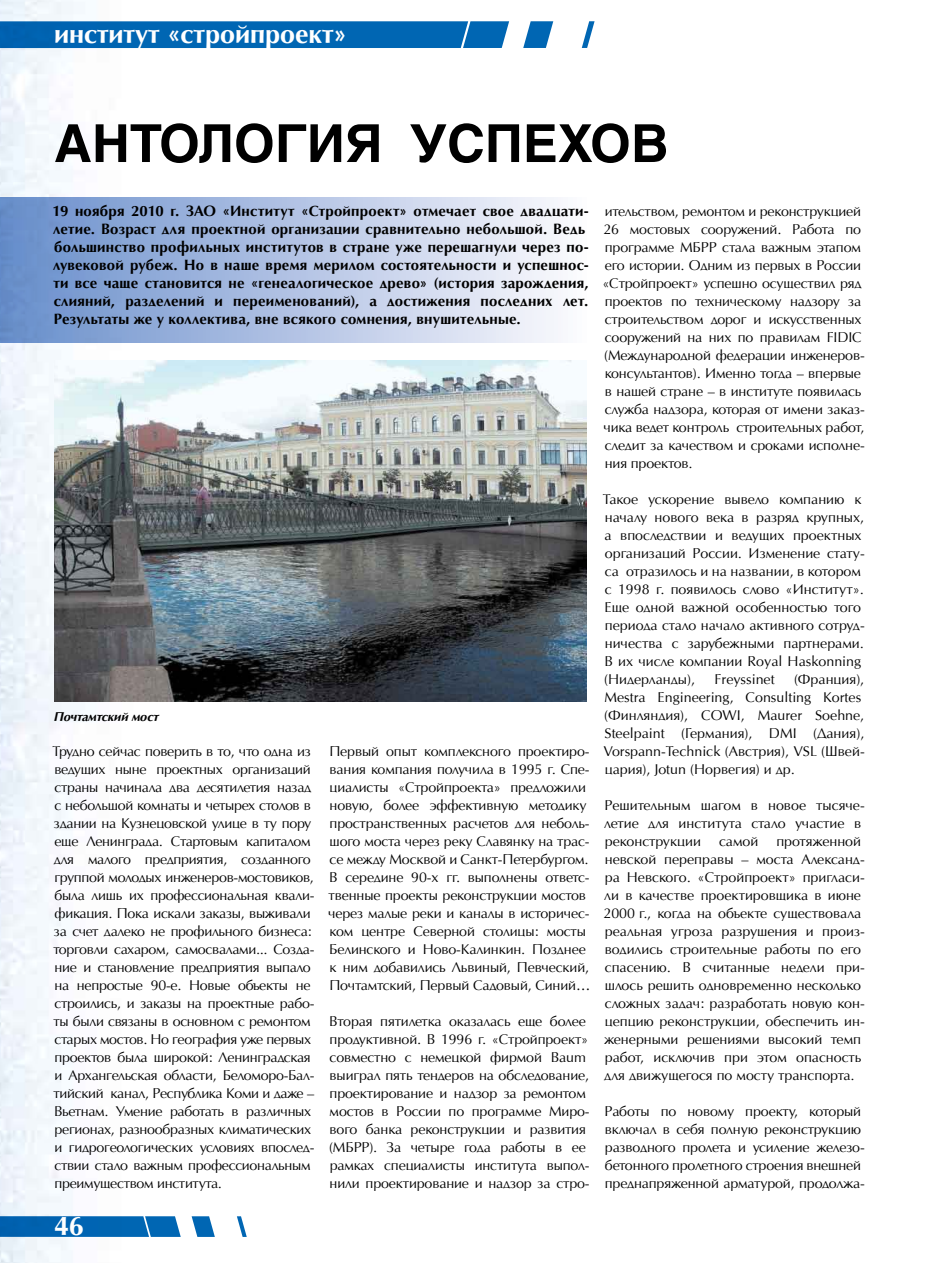
<style>
.page{position:relative;width:936px;height:1263px;background:#fff}
.page>*{position:absolute;margin:0;border:0;box-sizing:border-box;transform-origin:0 0}
.t1{font:700 52.5px "AG Helvetica";color:#000}
.t2{font:700 27px "AG Opus High Resolution";color:#fff}
.t3{font:700 15px/18px "AG Opus High Resolution";letter-spacing:.015em;color:#000}
.t4{font:14.25px/18px "AG Opus High Resolution";letter-spacing:-.01em;color:#000}
.t5{font:italic 700 12.75px "AG Opus High Resolution";color:#000}
</style>
<div class="page">
<img style="left:0;top:0;width:145px;height:1263px">
<svg style="left:0;top:21px;width:594px;height:27px;background:#1d76bb"></svg>
<svg style="left:0;top:1216px;width:247px;height:21px"></svg>
<div style="left:0;top:197px;width:586px;height:145px;background:linear-gradient(to right,#678cca,#fdfbfe)"></div>
<img style="left:54px;top:360px;width:532px;height:342px">
<h2 class="t2" style="left:54px;top:18px;width:294px">институт «стройпроект»</h2>
<h1 class="t1" style="left:54px;top:114px;width:616px">Антология успехов</h1>
<p class="t3" style="left:53px;top:202px;width:538px">19 ноября 2010 г. ЗАО «Институт «Стройпроект» отмечает свое двадцати&shy;летие. Возраст для проектной организации сравнительно небольшой. Ведь большинство профильных институтов в стране уже перешагнули через по&shy;лувековой рубеж. Но в наше время мерилом состоятельности и успешнос&shy;ти все чаще становится не «генеалогическое древо» (история зарождения, слияний, разделений и переименований), а достижения последних лет.<br>Результаты же у коллектива, вне всякого сомнения, внушительные.</p>
<p class="t5" style="left:54px;top:709px;width:106px">Почтамтский мост</p>
<p class="t4" style="left:52px;top:742px;width:263px">Трудно сейчас поверить в то, что одна из ведущих ныне проектных организаций страны начинала два десятилетия назад с небольшой комнаты и четырех столов в здании на Кузнецовской улице в ту пору еще Ленинграда. Стартовым капиталом для малого предприятия, созданного группой молодых инженеров-мостовиков, была лишь их профессиональная квали&shy;фикация. Пока искали заказы, выживали за счет далеко не профильного бизнеса: торговли сахаром, самосвалами... Созда&shy;ние и становление предприятия выпало на непростые 90-е. Новые объекты не строились, и заказы на проектные рабо&shy;ты были связаны в основном с ремонтом старых мостов. Но география уже первых проектов была широкой: Ленинградская и Архангельская области, Беломоро-Бал&shy;тийский канал, Республика Коми и даже – Вьетнам. Умение работать в различных регионах, разнообразных климатических и гидрогеологических условиях впослед&shy;ствии стало важным профессиональным преимуществом института.</p>
<p class="t4" style="left:328px;top:742px;width:263px">Первый опыт комплексного проектиро&shy;вания компания получила в 1995 г. Спе&shy;циалисты «Стройпроекта» предложили новую, более эффективную методику пространственных расчетов для неболь&shy;шого моста через реку Славянку на трас&shy;се между Москвой и Санкт-Петербургом.<br>В середине 90-х гг. выполнены ответс&shy;твенные проекты реконструкции мостов через малые реки и каналы в историчес&shy;ком центре Северной столицы: мосты Белинского и Ново-Калинкин. Позднее к ним добавились Львиный, Певческий, Почтамтский, Первый Садовый, Синий…</p>
<p class="t4" style="left:329px;top:1012px;width:262px">Вторая пятилетка оказалась еще более продуктивной. В 1996 г. «Стройпроект» совместно с немецкой фирмой Baum выиграл пять тендеров на обследование, проектирование и надзор за ремонтом мостов в России по программе Миро&shy;вого банка реконструкции и развития (МБРР). За четыре года работы в ее рамках специалисты института выпол&shy;нили проектирование и надзор за стро-</p>
<h2 class="t2" style="left:54px;top:1210px;width:32px">46</h2>
<p class="t4" style="left:602px;top:202px;width:264px">ительством, ремонтом и реконструкцией 26 мостовых сооружений. Работа по программе МБРР стала важным этапом его истории. Одним из первых в России «Стройпроект» успешно осуществил ряд проектов по техническому надзору за строительством дорог и искусственных сооружений на них по правилам FIDIC (Международной федерации инженеров&shy;консультантов). Именно тогда – впервые в нашей стране – в институте появилась служба надзора, которая от имени заказ&shy;чика ведет контроль строительных работ, следит за качеством и сроками исполне&shy;ния проектов.</p>
<p class="t4" style="left:603px;top:490px;width:263px">Такое ускорение вывело компанию к началу нового века в разряд крупных, а впоследствии и ведущих проектных организаций России. Изменение стату&shy;са отразилось и на названии, в котором с 1998 г. появилось слово «Институт».<br>Еще одной важной особенностью того периода стало начало активного сотруд&shy;ничества с зарубежными партнерами.<br>В их числе компании Royal Haskonning (Нидерланды),</p>
<p class="t4" style="left:714px;top:670px;width:62px">Freyssinet</p>
<p class="t4" style="left:603px;top:670px;width:263px;text-indent:190px">(Франция), Mestra Engineering, Consulting Kortes (Финляндия), COWI, Maurer Soehne, Steelpaint (Германия), DMI (Дания), Vorspann-Technick (Австрия), VSL (Швей&shy;цария), Jotun (Норвегия) и др.</p>
<p class="t4" style="left:604px;top:796px;width:262px">Решительным шагом в новое тысяче&shy;летие для института стало участие в реконструкции</p>
<p class="t4" style="left:603px;top:832px;width:263px;text-indent:173px">протяженной невской переправы – моста Александ&shy;ра Невского. «Стройпроект» пригласи&shy;ли в качестве проектировщика в июне 2000 г., когда на объекте существовала реальная угроза разрушения и произ&shy;водились строительные работы по его спасению. В считанные недели при&shy;шлось решить одновременно несколько сложных задач: разработать новую кон&shy;цепцию реконструкции, обеспечить ин&shy;женерными решениями высокий темп работ, исключив при этом опасность для движущегося по мосту транспорта.</p>
<p class="t4" style="left:604px;top:1102px;width:262px">Работы по новому проекту, который включал в себя полную реконструкцию разводного пролета и усиление железо&shy;бетонного пролетного строения внешней преднапряженной арматурой, продолжа-</p>
<p class="t4" style="left:719px;top:832px;width:41px">самой</p>
</div>
